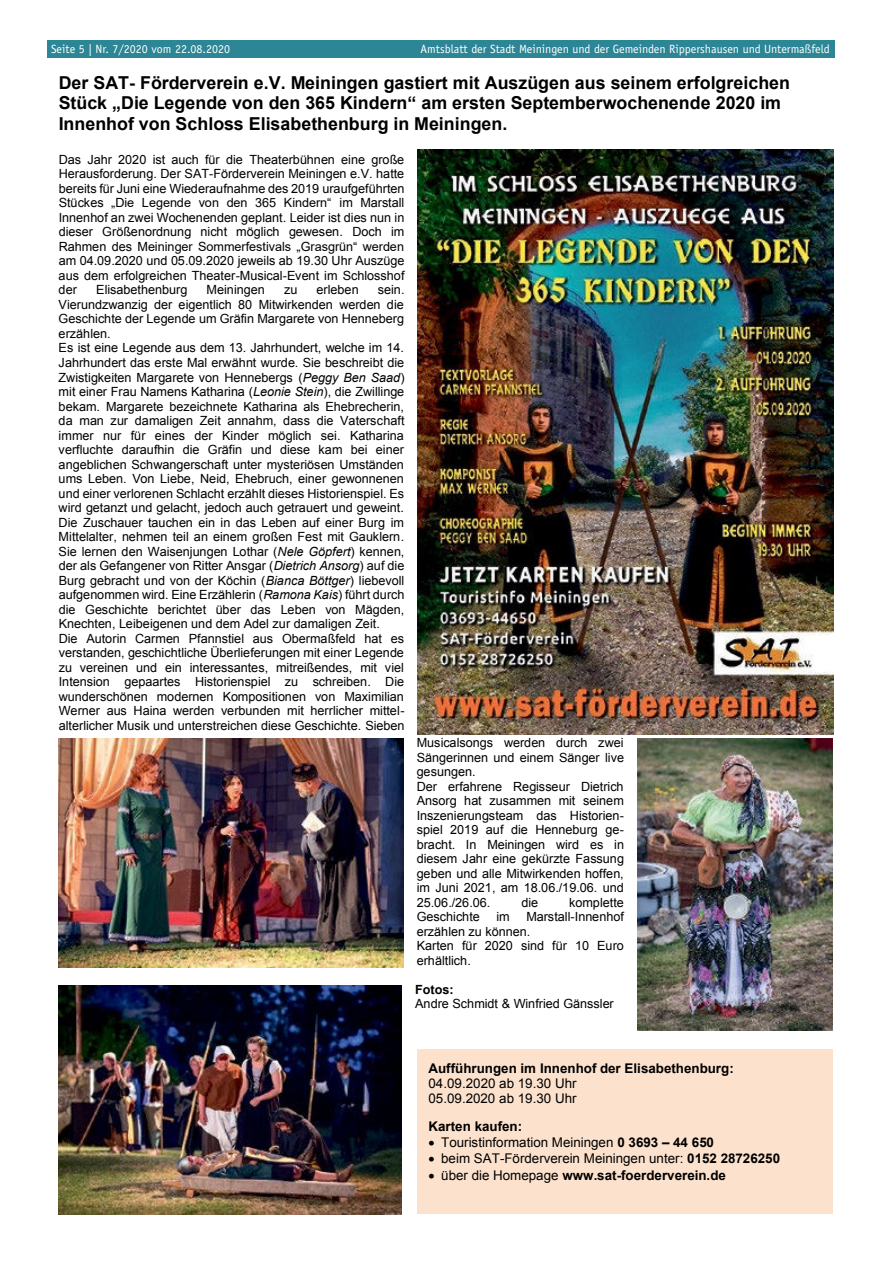
<style>
.page{position:relative;width:881px;height:1263px;background:#fff}
.page>*{position:absolute;margin:0;border:0;box-sizing:border-box;transform-origin:0 0}
.t1{font:700 17.85px "Sjslrn Arial";color:#000}
.t2{font:700 17.85px "Nmtfqh Arial";color:#000}
.t3{font:13.35px/15.3px "Qvhsvj Arial";letter-spacing:.005em;color:#000}
.t4{font:700 13.35px "Sjslrn Arial";color:#000}
.t5{font:12.6px/14.5px "Qvhsvj Arial";letter-spacing:-.005em;color:#000}
.t6{font:12.6px "Jdjfxh Arial";letter-spacing:-.005em;color:#000}
.t7{font:700 12.6px "Sjslrn Arial";letter-spacing:-.005em;color:#000}
.t8{font:12px "Officina Sans LT";color:#fff}
.s1{font-family:"Sjslrn Arial"}
.s2{font-family:"Qvhsvj Arial"}
.s3{font-family:"Gghfhq Arial";font-style:italic}
.s4{font-family:"Sjslrn Arial";font-weight:700}
.s5{font-family:"Nmtfqh Arial";font-weight:700}
.s6{font-family:"Qvhsvj Arial";font-weight:400}
</style>
<div class="page">
<div style="left:47px;top:40px;width:786px;height:17px;background:#2c8695"></div>
<img style="left:417px;top:150px;width:416px;height:585px">
<img style="left:637px;top:739px;width:194px;height:292px">
<img style="left:59px;top:738px;width:344px;height:229px">
<img style="left:59px;top:986px;width:342px;height:228px">
<div style="left:417px;top:1049px;width:415px;height:165px;background:#fce2cd"></div>
<p class="t8" style="left:51px;top:43px;width:180px">Seite 5 | Nr. 7/2020 vom 22.08.2020</p>
<p class="t8" style="left:420px;top:43px;width:411px">Amtsblatt der Stadt Meiningen und der Gemeinden Rippershausen und Untermaßfeld</p>
<h1 class="t1" style="left:59px;top:76px;width:732px">Der SAT- Förderverein e.V. Meiningen gastiert mit Auszügen aus seinem erfolgreichen</h1>
<h1 class="t2" style="left:59px;top:96px;width:723px">Stück „Die Legende von den 365 Kindern“ <span class="s1">am ersten Septemberwochenende 2020 im</span></h1>
<h1 class="t1" style="left:59px;top:117px;width:450px">Innenhof von Schloss Elisabethenburg in Meiningen.</h1>
<p class="t5" style="left:59px;top:153px;width:347px;text-align:justify">Das Jahr 2020 ist auch für die Theaterbühnen eine große Herausforderung. Der SAT-Förderverein Meiningen e.V. hatte bereits für Juni eine Wiederaufnahme des 2019 uraufgeführten</p>
<p class="t6" style="left:59px;top:198px;width:347px"><span class="s2">Stückes</span> „Die Legende von den 365 Kindern“ <span class="s2">im Marstall</span></p>
<p class="t5" style="left:59px;top:211px;width:347px">Innenhof an zwei Wochenenden geplant. Leider ist dies nun in dieser Größenordnung nicht möglich gewesen. Doch im</p>
<p class="t6" style="left:59px;top:242px;width:347px"><span class="s2">Rahmen des</span> Meininger Sommerfestivals „Grasgrün“ werden</p>
<p class="t5" style="left:59px;top:255px;width:347px;text-align:justify">am 04.09.2020 und 05.09.2020 jeweils ab 19.30 Uhr Auszüge aus dem erfolgreichen Theater-Musical-Event im Schlosshof der</p>
<p class="t5" style="left:59px;top:284px;width:347px;text-indent:319px">sein.<br>Vierundzwanzig der eigentlich 80 Mitwirkenden werden die Geschichte der Legende um Gräfin Margarete von Henneberg erzählen.<br>Es ist eine Legende aus dem 13. Jahrhundert, welche im 14.<br>Jahrhundert das erste Mal erwähnt wurde. Sie beschreibt die Zwistigkeiten Margarete von Hennebergs (<span class="s3">Peggy Ben Saad</span>) mit einer Frau Namens Katharina (<span class="s3">Leonie Stein</span>), die Zwillinge bekam. Margarete bezeichnete Katharina als Ehebrecherin, da man zur damaligen Zeit annahm, dass die Vaterschaft immer nur für eines der Kinder möglich sei. Katharina verfluchte daraufhin die Gräfin und diese kam bei einer angeblichen Schwangerschaft unter mysteriösen Umständen ums Leben. Von Liebe, Neid, Ehebruch, einer gewonnenen und einer verlorenen Schlacht erzählt dieses Historienspiel. Es wird getanzt und gelacht, jedoch auch getrauert und geweint.<br>Die Zuschauer tauchen ein in das Leben auf einer Burg im Mittelalter, nehmen teil an einem großen Fest mit Gauklern.<br>Sie lernen den Waisenjungen Lothar (<span class="s3">Nele Göpfert</span>) kennen, der als Gefangener von Ritter Ansgar (<span class="s3">Dietrich Ansorg</span>) auf die Burg gebracht und von der Köchin (<span class="s3">Bianca Böttger</span>) liebevoll aufgenommen wird. Eine Erzählerin (<span class="s3">Ramona Kais</span>) führt durch die Geschichte berichtet über das Leben von Mägden, Knechten, Leibeigenen und dem Adel zur damaligen Zeit.<br>Die Autorin Carmen Pfannstiel aus Obermaßfeld hat es verstanden, geschichtliche Überlieferungen mit einer Legende zu vereinen und ein interessantes, mitreißendes, mit viel Intension gepaartes Historienspiel zu schreiben. Die wunderschönen modernen Kompositionen von Maximilian Werner aus Haina werden verbunden mit herrlicher mittel&shy;alterlicher Musik und unterstreichen diese Geschichte. Sieben</p>
<p class="t5" style="left:96px;top:284px;width:92px">Elisabethenburg</p>
<p class="t5" style="left:206px;top:284px;width:60px">Meiningen</p>
<p class="t5" style="left:284px;top:284px;width:15px">zu</p>
<p class="t5" style="left:316px;top:284px;width:44px">erleben</p>
<p class="t5" style="left:416px;top:737px;width:209px">Musicalsongs werden durch zwei<br>Sängerinnen und einem Sänger live gesungen.<br>Der erfahrene Regisseur Dietrich<br>Ansorg hat zusammen mit seinem<br>Inszenierungsteam das Historien&shy;spiel 2019 auf die Henneburg ge&shy;bracht. In Meiningen wird es in diesem Jahr eine gekürzte Fassung geben und alle Mitwirkenden hoffen, im Juni 2021, am 18.06./19.06. und<br>25.06./26.06.</p>
<p class="t5" style="left:521px;top:896px;width:18px">die</p>
<p class="t5" style="left:569px;top:896px;width:56px">komplette</p>
<p class="t5" style="left:416px;top:911px;width:209px;text-indent:110px">Marstall-Innenhof erzählen zu können.<br>Karten für 2020 sind für 10 Euro erhältlich.</p>
<p class="t7" style="left:415px;top:985px;width:40px">Fotos:</p>
<p class="t5" style="left:415px;top:998px;width:200px">Andre Schmidt &amp; Winfried Gänssler</p>
<p class="t5" style="left:416px;top:911px;width:65px">Geschichte</p>
<p class="t5" style="left:496px;top:911px;width:15px">im</p>
<p class="t4" style="left:428px;top:1063px;width:307px">Aufführungen im Innenhof der Elisabethenburg:</p>
<p class="t3" style="left:428px;top:1077px;width:150px">04.09.2020 ab 19.30 Uhr<br>05.09.2020 ab 19.30 Uhr</p>
<p class="t4" style="left:428px;top:1121px;width:95px">Karten kaufen:</p>
<p class="t3" style="left:428px;top:1136px;width:287px">• Touristinformation Meiningen <span class="s4">0 3693</span> <span class="s5">–</span> <span class="s4">44 650</span></p>
<p class="t3" style="left:428px;top:1152px;width:353px">• beim SAT-Förderverein Meiningen unter: <span class="s4">0152 28726250</span></p>
<p class="t4" style="left:428px;top:1170px;width:299px">• <span class="s6">über die Homepage</span> www.sat-foerderverein.de</p>
</div>
